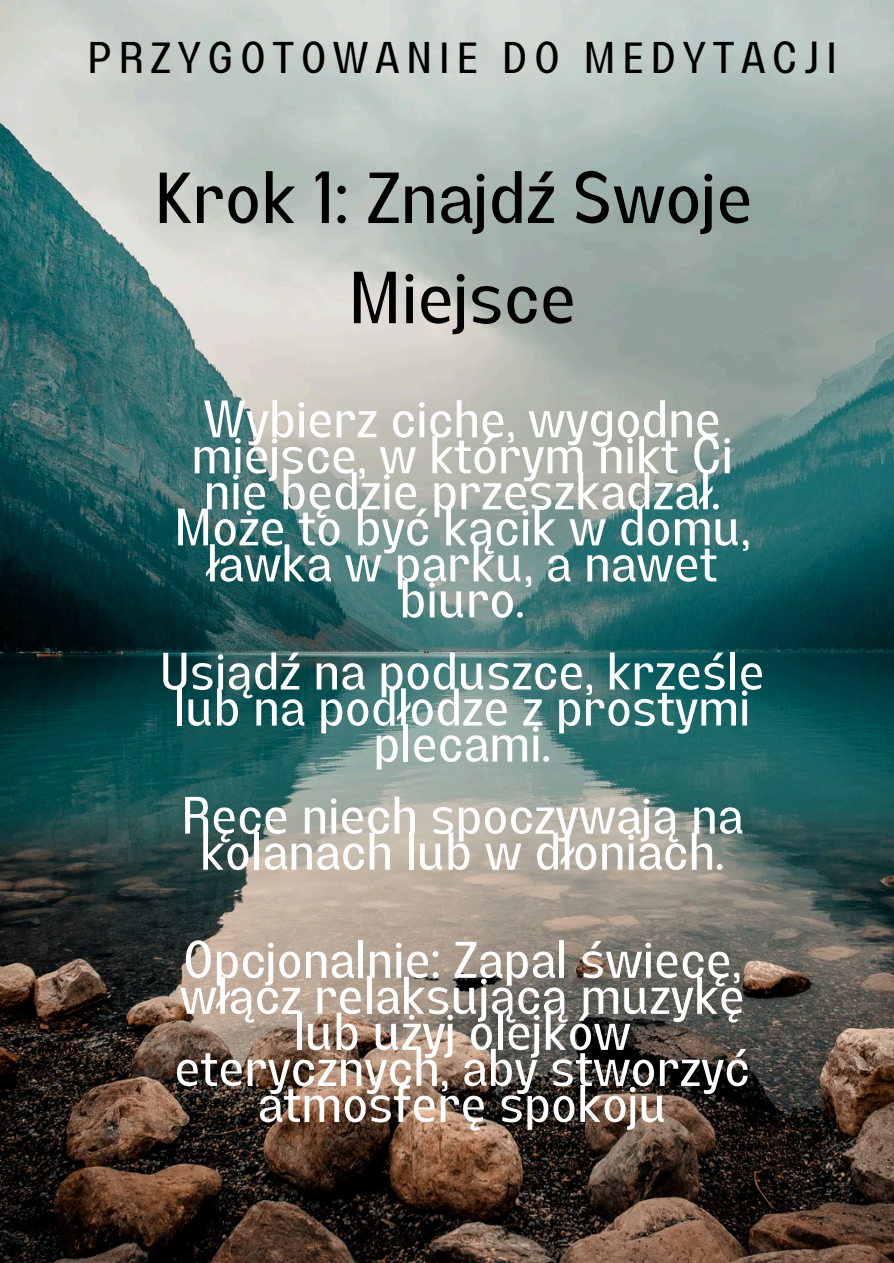
<style>
.page{position:relative;width:894px;height:1263px;background:#fff}
.page>*{position:absolute;margin:0;border:0;box-sizing:border-box;transform-origin:0 0}
.t1{font:72px/100.2px "Lazord";color:#000;text-align:center}
.t2{font:51.45px/36px "Lazord";color:#fff;text-align:center}
.t3{font:43.5px "Lazord";letter-spacing:.15em;color:#000}
</style>
<div class="page">
<img style="left:0;top:0;width:893px;height:1262px">
<h2 class="t3" style="left:87px;top:41px;width:751px">PRZYGOTOWANIE DO MEDYTACJI</h2>
<h2 class="t1" style="left:154px;top:157px;width:600px">Krok 1: Znajdź Swoje<br>Miejsce</h2>
<p class="t2" style="left:174px;top:408px;width:577px">Wybierz ciche, wygodne miejsce, w którym nikt Ci nie będzie przeszkadzał.<br>Może to być kącik w domu, ławka w parku, a nawet biuro.</p>
<h1 class="t2" style="left:160px;top:660px;width:606px">Usiądź na poduszce, krześle lub na podłodze z prostymi plecami.</h1>
<h2 class="t2" style="left:181px;top:804px;width:563px">Ręce niech spoczywają na kolanach lub w dłoniach.</h2>
<h2 class="t2" style="left:174px;top:948px;width:577px">Opcjonalnie: Zapal świecę, włącz relaksującą muzykę lub użyj olejków eterycznych, aby stworzyć atmosferę spokoju</h2>
</div>
